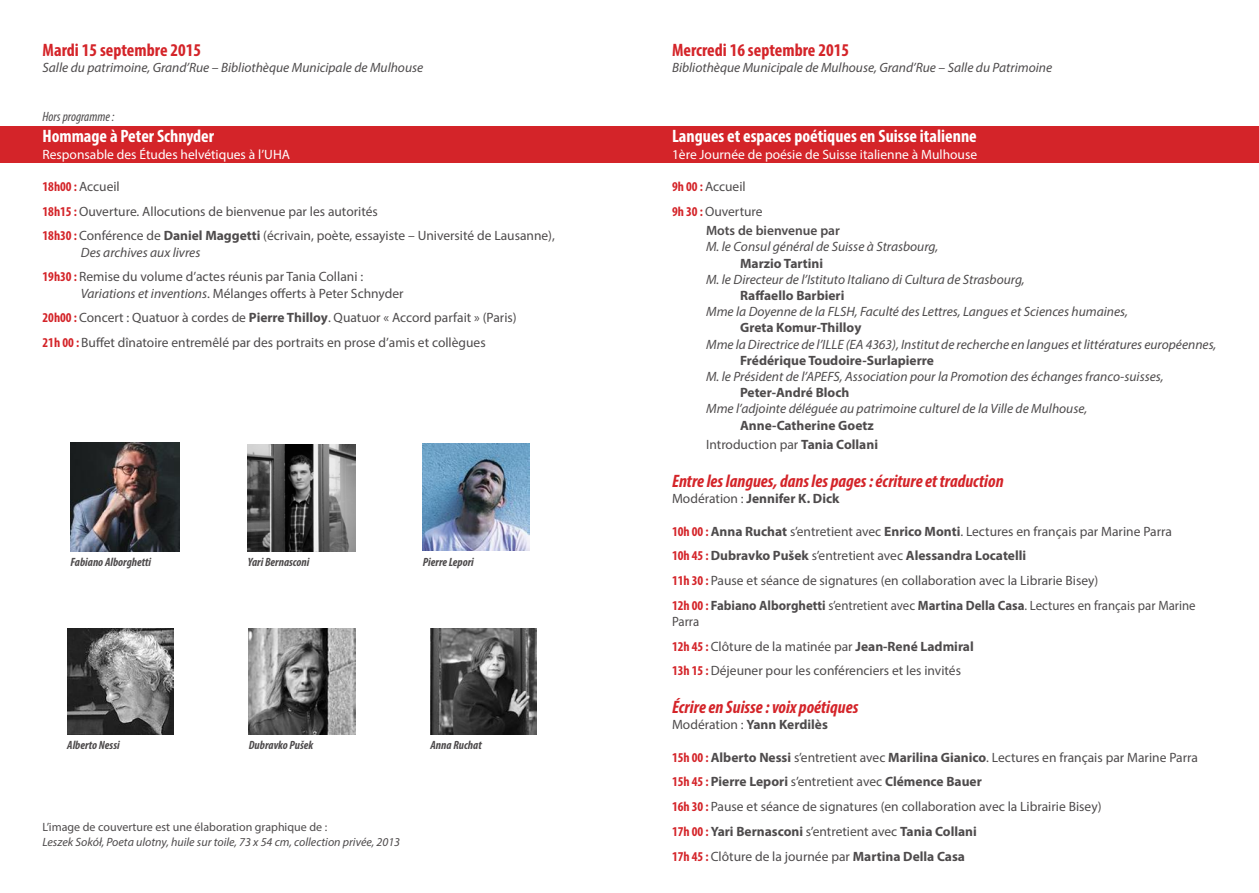
<style>
.page{position:relative;width:1259px;height:893px;background:#fff}
.page>*{position:absolute;margin:0;border:0;box-sizing:border-box;transform-origin:0 0}
.t1{font:italic 700 condensed 18px "Myriad Pro";color:#d42429}
.t2{font:700 condensed 18px "Myriad Pro";color:#fff}
.t3{font:700 condensed 18px "Myriad Pro";color:#d42429}
.t4{font:13.5px/24.8px "Myriad Pro";color:#4e4b4c}
.t5{font:italic 13.5px "Myriad Pro";color:#4e4b4c}
.t6{font:700 13.5px/19.5px "Myriad Pro";color:#4e4b4c}
.t7{font:13.5px/24.8px "Myriad Pro";color:#4e4b4c;scale:.95 1}
.t8{font:13.5px "Myriad Pro";color:#fff}
.t9{font:600 13.5px "Myriad Pro";color:#4e4b4c}
.t10{font:italic condensed 13.5px "Myriad Pro";color:#4e4b4c}
.t11{font:italic 700 condensed 12px "Myriad Pro";color:#4e4b4c}
.t12{font:italic 12px "Myriad Pro";color:#4e4b4c}
.t13{font:12px "Myriad Pro";color:#4e4b4c}
.s1{font-weight:700;font-stretch:condensed;color:#d42429}
.s2{font-weight:700}
.s3{font-style:italic}
.s4{font-weight:400}
</style>
<div class="page">
<div style="left:0;top:126px;width:1259px;height:37px;background:#d42429"></div>
<img style="left:249px;top:628px;width:106px;height:107px">
<img style="left:71px;top:442px;width:109px;height:110px">
<img style="left:248px;top:444px;width:107px;height:108px">
<img style="left:423px;top:444px;width:106px;height:106px">
<img style="left:67px;top:628px;width:106px;height:107px">
<img style="left:430px;top:628px;width:106px;height:107px">
<h1 class="t3" style="left:43px;top:39px;width:160px">Mardi 15 septembre 2015</h1>
<p class="t5" style="left:43px;top:59px;width:382px">Salle du patrimoine, Grand’Rue – Bibliothèque Municipale de Mulhouse</p>
<p class="t10" style="left:43px;top:108px;width:73px">Hors programme :</p>
<h1 class="t2" style="left:43px;top:125px;width:173px">Hommage à Peter Schnyder</h1>
<p class="t8" style="left:43px;top:146px;width:249px">Responsable des Études helvétiques à l’UHA</p>
<p class="t4" style="left:43px;top:174px;width:514px"><span class="s1">18h00 :</span> Accueil<br><span class="s1">18h15 :</span> Ouverture. Allocutions de bienvenue par les autorités<br><span class="s1">18h30 :</span> Conférence de <span class="s2">Daniel Maggetti</span> (écrivain, poète, essayiste – Université de Lausanne),</p>
<p class="t4" style="left:43px;top:240px;width:322px;text-indent:38px"><span class="s3">Des archives aux livres<br></span><span class="s1">19h30 :</span> Remise du volume d’actes réunis par Tania Collani :</p>
<p class="t4" style="left:43px;top:280px;width:476px;text-indent:38px"><span class="s3">Variations et inventions</span>. Mélanges offerts à Peter Schnyder<br><span class="s1">20h00 :</span> Concert : Quatuor à cordes de <span class="s2">Pierre Thilloy</span>. Quatuor « Accord parfait » (Paris)<br><span class="s1">21h 00 :</span> Buffet dînatoire entremêlé par des portraits en prose d’amis et collègues</p>
<p class="t11" style="left:71px;top:555px;width:82px">Fabiano Alborghetti</p>
<p class="t11" style="left:248px;top:555px;width:63px">Yari Bernasconi</p>
<p class="t11" style="left:423px;top:555px;width:53px">Pierre Lepori</p>
<p class="t11" style="left:67px;top:738px;width:54px">Alberto Nessi</p>
<p class="t11" style="left:249px;top:738px;width:66px">Dubravko Pušek</p>
<p class="t11" style="left:430px;top:738px;width:53px">Anna Ruchat</p>
<p class="t13" style="left:43px;top:820px;width:286px">L’image de couverture est une élaboration graphique de :</p>
<p class="t12" style="left:43px;top:834px;width:359px">Leszek Sokół, Poeta ulotny, huile sur toile, 73 x 54 cm, collection privée, 2013</p>
<h1 class="t3" style="left:672px;top:39px;width:178px">Mercredi 16 septembre 2015</h1>
<p class="t5" style="left:672px;top:59px;width:382px">Bibliothèque Municipale de Mulhouse, Grand’Rue – Salle du Patrimoine</p>
<h1 class="t2" style="left:672px;top:125px;width:306px">Langues et espaces poétiques en Suisse italienne</h1>
<p class="t8" style="left:672px;top:146px;width:307px">1ère Journée de poésie de Suisse italienne à Mulhouse</p>
<p class="t4" style="left:672px;top:174px;width:92px"><span class="s1">9h 00 :</span> Accueil<br><span class="s1">9h 30 :</span> Ouverture</p>
<p class="t9" style="left:706px;top:222px;width:135px">Mots de bienvenue par</p>
<p class="t5" style="left:706px;top:239px;width:234px">M. le Consul général de Suisse à Strasbourg,</p>
<p class="t6" style="left:740px;top:253px;width:85px">Marzio Tartini</p>
<p class="t5" style="left:706px;top:271px;width:320px">M. le Directeur de l’Istituto Italiano di Cultura de Strasbourg,</p>
<p class="t6" style="left:740px;top:285px;width:106px">Raffaello Barbieri</p>
<p class="t5" style="left:706px;top:303px;width:423px">Mme la Doyenne de la FLSH, Faculté des Lettres, Langues et Sciences humaines,</p>
<p class="t6" style="left:740px;top:318px;width:123px">Greta Komur-Thilloy</p>
<p class="t5" style="left:706px;top:336px;width:512px">Mme la Directrice de l’ILLE (EA 4363), Institut de recherche en langues et littératures européennes,</p>
<p class="t6" style="left:740px;top:350px;width:195px">Frédérique Toudoire-Surlapierre</p>
<p class="t5" style="left:706px;top:368px;width:459px">M. le Président de l’APEFS, Association pour la Promotion des échanges franco-suisses,</p>
<p class="t6" style="left:740px;top:382px;width:111px">Peter-André Bloch</p>
<p class="t5" style="left:706px;top:401px;width:383px">Mme l’adjointe déléguée au patrimoine culturel de la Ville de Mulhouse,</p>
<p class="t6" style="left:706px;top:415px;width:173px;text-indent:34px">Anne-Catherine Goetz<br><span class="s4">Introduction par</span> Tania Collani</p>
<h1 class="t1" style="left:672px;top:470px;width:333px">Entre les langues, dans les pages : écriture et traduction</h1>
<p class="t6" style="left:672px;top:488px;width:169px"><span class="s4">Modération :</span> Jennifer K. Dick</p>
<p class="t4" style="left:672px;top:518px;width:525px"><span class="s1">10h 00 :</span> <span class="s2">Anna Ruchat</span> s’entretient avec <span class="s2">Enrico Monti</span>. Lectures en français par Marine Parra<br><span class="s1">10h 45 :</span> <span class="s2">Dubravko Pušek</span> s’entretient avec <span class="s2">Alessandra Locatelli<br></span><span class="s1">11h 30 :</span> Pause et séance de signatures (en collaboration avec la Librarie Bisey)<br><span class="s1">12h 00 :</span> <span class="s2">Fabiano Alborghetti</span> s’entretient avec <span class="s2">Martina Della Casa</span>. Lectures en français par Marine</p>
<p class="t7" style="left:672px;top:609px;width:319px">Parra<br><span class="s1">12h 45 :</span> Clôture de la matinée par <span class="s2">Jean-René Ladmiral<br></span><span class="s1">13h 15 :</span> Déjeuner pour les conférenciers et les invités</p>
<h1 class="t1" style="left:672px;top:696px;width:188px">Écrire en Suisse : voix poétiques</h1>
<p class="t6" style="left:672px;top:715px;width:157px"><span class="s4">Modération :</span> Yann Kerdilès</p>
<p class="t4" style="left:672px;top:745px;width:527px"><span class="s1">15h 00 :</span> <span class="s2">Alberto Nessi</span> s’entretient avec <span class="s2">Marilina Gianico</span>. Lectures en français par Marine Parra <span class="s1">15h 45 :</span> <span class="s2">Pierre Lepori</span> s’entretient avec <span class="s2">Clémence Bauer<br></span><span class="s1">16h 30 :</span> Pause et séance de signatures (en collaboration avec la Librairie Bisey)<br><span class="s1">17h 00 :</span> <span class="s2">Yari Bernasconi</span> s’entretient avec <span class="s2">Tania Collani<br></span><span class="s1">17h 45 :</span> Clôture de la journée par <span class="s2">Martina Della Casa</span></p>
</div>
